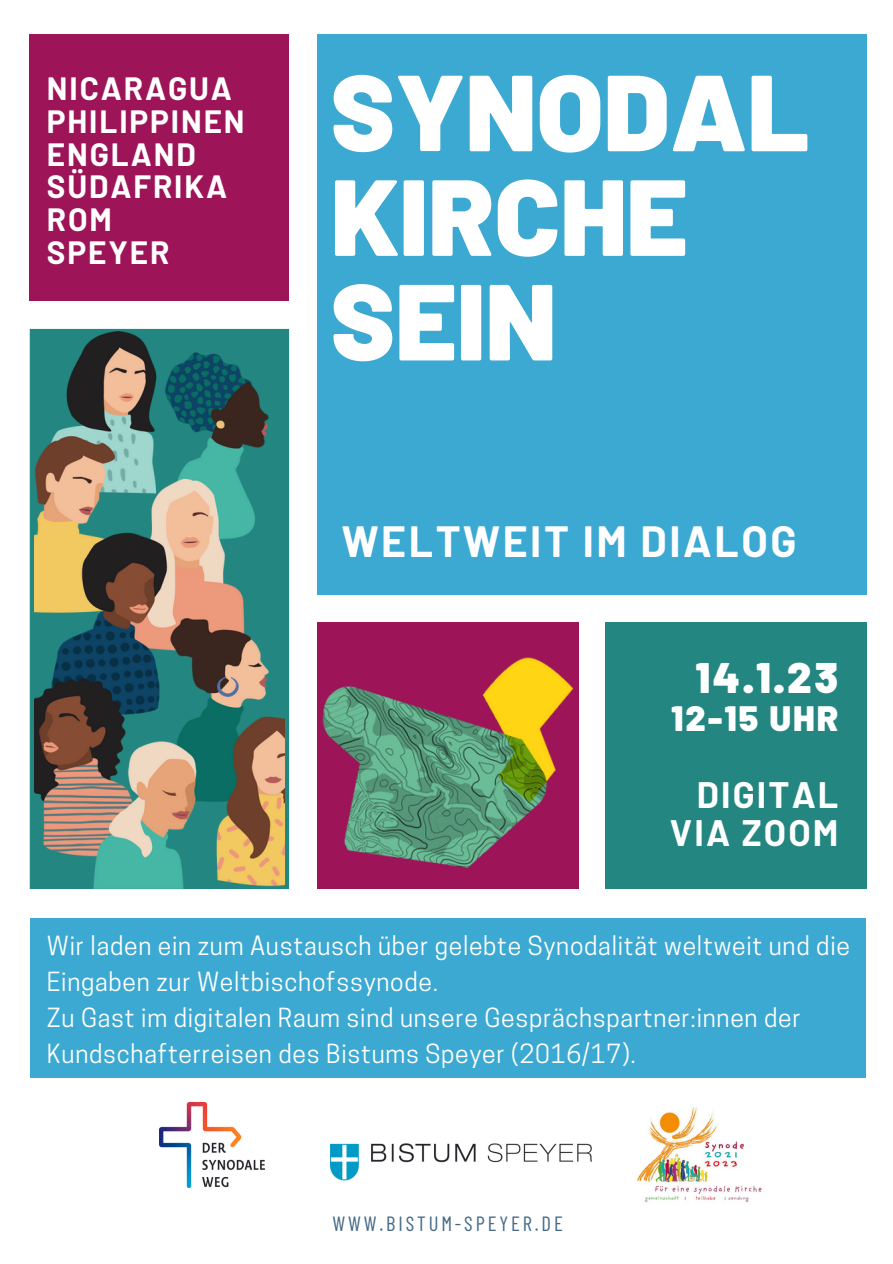
<style>
.page{position:relative;width:893px;height:1264px;background:#fff}
.page>*{position:absolute;margin:0;border:0;box-sizing:border-box;transform-origin:0 0}
.t1{font:900 107.85px/104.6px "Barlow";color:#fff}
.t2{font:700 42.75px "Barlow";letter-spacing:.06em;color:#fff}
.t3{font:900 42.75px "Barlow";color:#fff}
.t4{font:700 36px/38.2px "Barlow";letter-spacing:.06em;color:#fff;text-align:right}
.t5{font:900 35.25px "Barlow";letter-spacing:.06em;color:#fff}
.t6{font:700 31.5px/32.5px "Barlow";letter-spacing:.06em;color:#fff}
.t7{font:24.75px/36px "Cooper Hewitt";letter-spacing:.03em;color:#fff}
.t8{font:20.55px "Barlow Condensed";letter-spacing:.14em;color:#446a87}
</style>
<div class="page">
<div style="left:317px;top:34px;width:549px;height:560px;background:#3ba9d2"></div>
<div style="left:317px;top:622px;width:262px;height:267px;background:#9d1458"></div>
<div style="left:605px;top:622px;width:261px;height:267px;background:#238680"></div>
<div style="left:30px;top:329px;width:259px;height:560px;background:#238680"></div>
<div style="left:30px;top:34px;width:259px;height:267px;background:#9d1458"></div>
<img style="left:35px;top:331px;width:249px;height:557px">
<img style="left:322px;top:657px;width:252px;height:211px">
<img style="left:160px;top:1102px;width:104px;height:85px">
<img style="left:636px;top:1107px;width:126px;height:96px">
<img style="left:331px;top:1143px;width:260px;height:37px">
<div style="left:30px;top:918px;width:835px;height:160px;background:#3ba9d2"></div>
<p class="t6" style="left:47px;top:72px;width:199px">NICARAGUA<br>PHILIPPINEN<br>ENGLAND<br>SÜDAFRIKA<br>ROM<br>SPEYER</p>
<h1 class="t1" style="left:331px;top:56px;width:480px">SYNODAL<br>KIRCHE<br>SEIN</h1>
<h2 class="t2" style="left:342px;top:514px;width:456px">WELTWEIT IM DIALOG</h2>
<h2 class="t3" style="left:695px;top:650px;width:144px">14.1.23</h2>
<h3 class="t5" style="left:671px;top:696px;width:169px">12-15 UHR</h3>
<h3 class="t4" style="left:669px;top:774px;width:170px">DIGITAL<br>VIA ZOOM</h3>
<p class="t7" style="left:47px;top:930px;width:804px">Wir laden ein zum Austausch über gelebte Synodalität weltweit und die Eingaben zur Weltbischofssynode.<br>Zu Gast im digitalen Raum sind unsere Gesprächspartner:innen der Kundschafterreisen des Bistums Speyer (2016/17).</p>
<p class="t8" style="left:332px;top:1209px;width:232px">WWW.BISTUM-SPEYER.DE</p>
</div>
